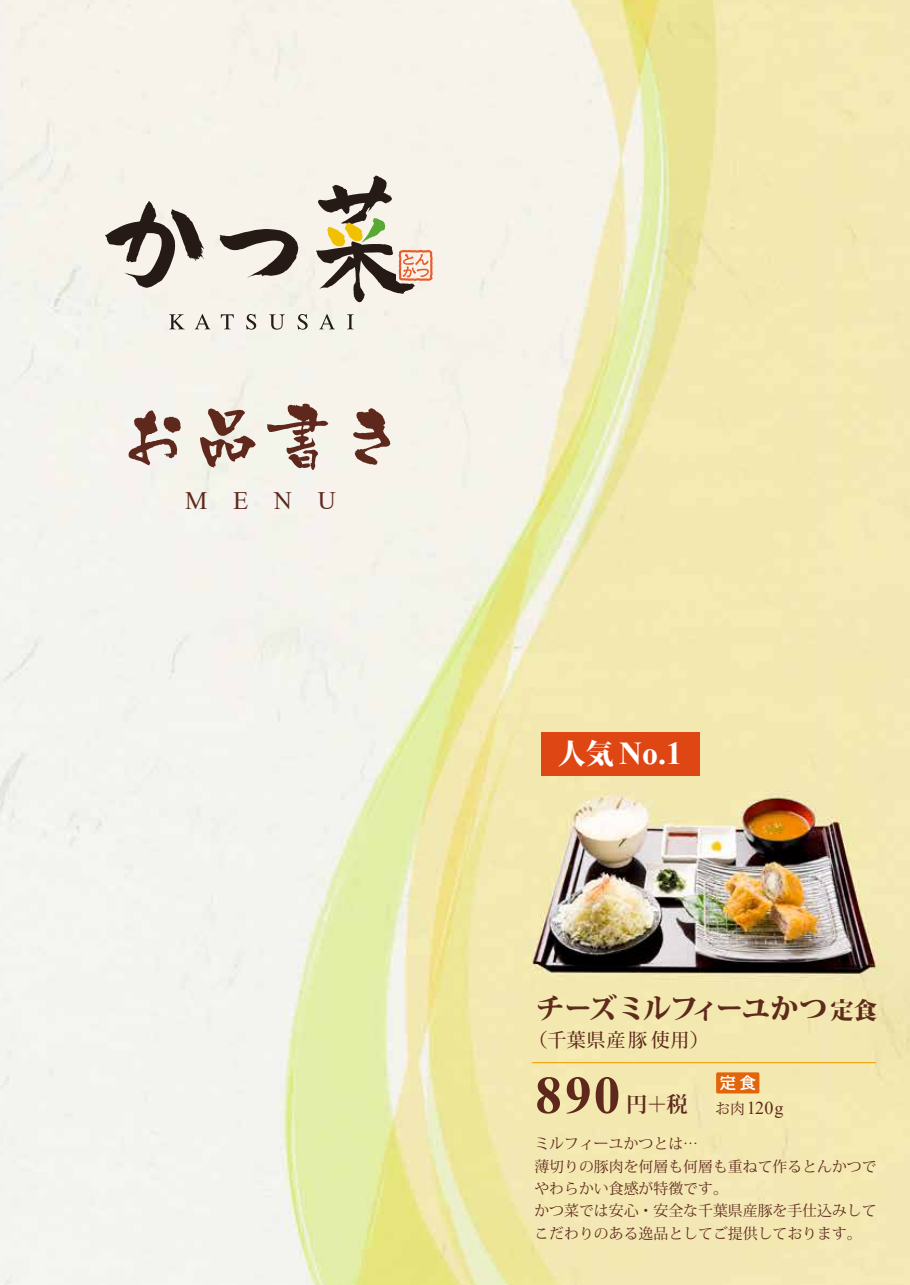
<style>
.page{position:relative;width:910px;height:1285px;background:#fff}
.page>*{position:absolute;margin:0;border:0;box-sizing:border-box;transform-origin:0 0}
.t1{font:69.3px "Kyo Madoka Kana B";color:#5e291c}
.t2{font:700 53.1px "Times New Roman";color:#5e291c}
.t3{font:700 31.95px "Times New Roman";color:#fff}
.t4{font:800 28.65px "Koz Min Pro";letter-spacing:-.045em;color:#5e2a1c}
.t5{font:25.05px "Times New Roman";color:#5e291c}
.t6{font:700 21.3px "Koz Min Pro";color:#5e291c}
.t7{font:500 19.2px "Koz Min Pro";letter-spacing:.035em;color:#5e2a1c}
.t8{font:18px "Times New Roman";color:#5d281c}
.t9{font:500 16.35px "Kakumin Pro";color:#fff}
.t10{font:14.85px/22.4px "Koz Min Pro";color:#5e291c}
.s1{font-family:"Koz Min Pro";font-weight:800;font-size:28.2px}
.s2{font-size:23.4px}
.s3{font-family:"Koz Min Pro";font-size:14.85px;color:#5e291c}
</style>
<div class="page">
<img style="left:0;top:0;width:910px;height:1284px">
<hr style="left:532px;top:1061px;width:344px;height:1px;background:#f3a100">
<div style="left:542px;top:731px;width:158px;height:43px;background:#de4614"></div>
<svg style="left:169px;top:314px;width:16px;height:15px"></svg>
<svg style="left:195px;top:314px;width:15px;height:15px"></svg>
<svg style="left:221px;top:314px;width:13px;height:15px"></svg>
<svg style="left:246px;top:314px;width:10px;height:15px"></svg>
<svg style="left:269px;top:314px;width:16px;height:15px"></svg>
<svg style="left:297px;top:314px;width:11px;height:15px"></svg>
<svg style="left:319px;top:314px;width:16px;height:15px"></svg>
<svg style="left:347px;top:314px;width:7px;height:15px"></svg>
<svg style="left:105px;top:201px;width:99px;height:87px;background:#aea8a1"></svg>
<svg style="left:220px;top:229px;width:78px;height:49px;background:#a09992"></svg>
<svg style="left:316px;top:175px;width:117px;height:128px;background:#c3b9a9"></svg>
<div style="left:716px;top:1072px;width:43px;height:21px;background:#e2640b;border-radius:2px"></div>
<h1 class="t1" style="left:120px;top:402px;width:289px">お品書き</h1>
<h3 class="t5" style="left:185px;top:483px;width:152px">MENU</h3>
<h3 class="t3" style="left:558px;top:730px;width:126px"><span class="s1">人気</span> No.1</h3>
<h3 class="t4" style="left:536px;top:986px;width:343px">チーズミルフィーユかつ<span class="s2">定食</span></h3>
<p class="t7" style="left:528px;top:1026px;width:182px">（千葉県産豚使用）</p>
<h2 class="t2" style="left:535px;top:1056px;width:87px">890</h2>
<h3 class="t6" style="left:626px;top:1088px;width:63px">円＋税</h3>
<p class="t9" style="left:720px;top:1069px;width:38px">定食</p>
<p class="t8" style="left:715px;top:1095px;width:70px"><span class="s3">お肉</span>120g</p>
<p class="t10" style="left:534px;top:1131px;width:344px">ミルフィーユかつとは…<br>薄切りの豚肉を何層も何層も重ねて作るとんかつでやわらかい食感が特徴です。<br>かつ菜では安心・安全な千葉県産豚を手仕込みしてこだわりのある逸品としてご提供しております。</p>
</div>
